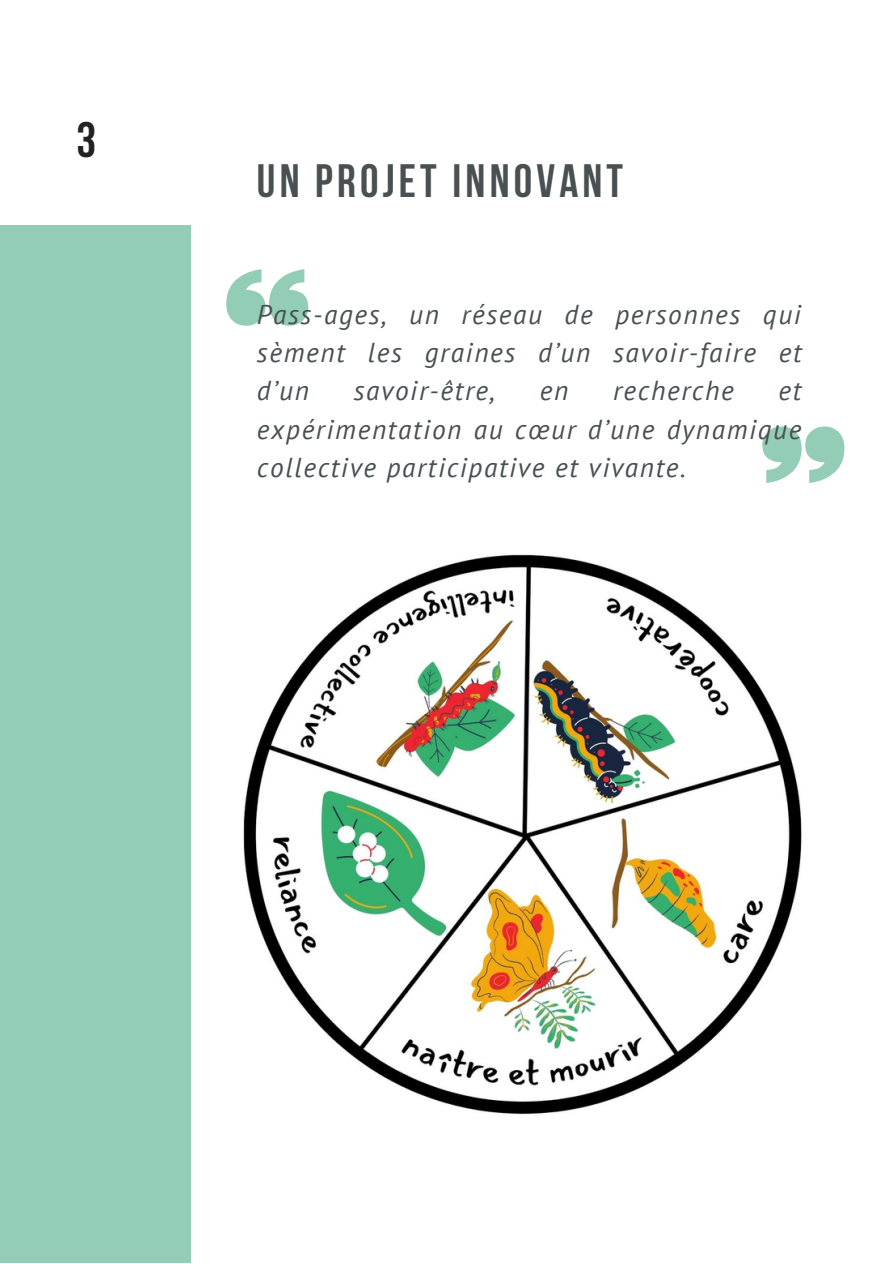
<style>
.page{position:relative;width:893px;height:1264px;background:#fff}
.page>*{position:absolute;margin:0;border:0;box-sizing:border-box;transform-origin:0 0}
.t1{font:700 49.65px "Bebas Neue";color:#222}
.t2{font:700 46.65px "Bebas Neue";letter-spacing:.09em;color:#495052}
.t3{font:italic 27.3px/38.2px "PT Sans";letter-spacing:.06em;color:#495052;text-align:justify}
</style>
<div class="page">
<div style="left:0;top:225px;width:190px;height:1037px;background:#93cdb6"></div>
<img style="left:243px;top:554px;width:559px;height:561px">
<svg style="left:226px;top:269px;width:82px;height:57px"></svg>
<svg style="left:762px;top:426px;width:82px;height:57px"></svg>
<h1 class="t1" style="left:76px;top:119px;width:21px">3</h1>
<h2 class="t2" style="left:257px;top:162px;width:367px">UN PROJET INNOVANT</h2>
<p class="t3" style="left:257px;top:295px;width:546px">Pass-ages, un réseau de personnes qui sèment les graines d’un savoir-faire et d’un</p>
<p class="t3" style="left:354px;top:371px;width:143px">savoir-être,</p>
<p class="t3" style="left:540px;top:371px;width:30px">en</p>
<p class="t3" style="left:613px;top:371px;width:122px">recherche</p>
<p class="t3" style="left:257px;top:371px;width:546px;text-indent:521px">et expérimentation au cœur d’une dynamique collective participative et vivante.</p>
</div>
